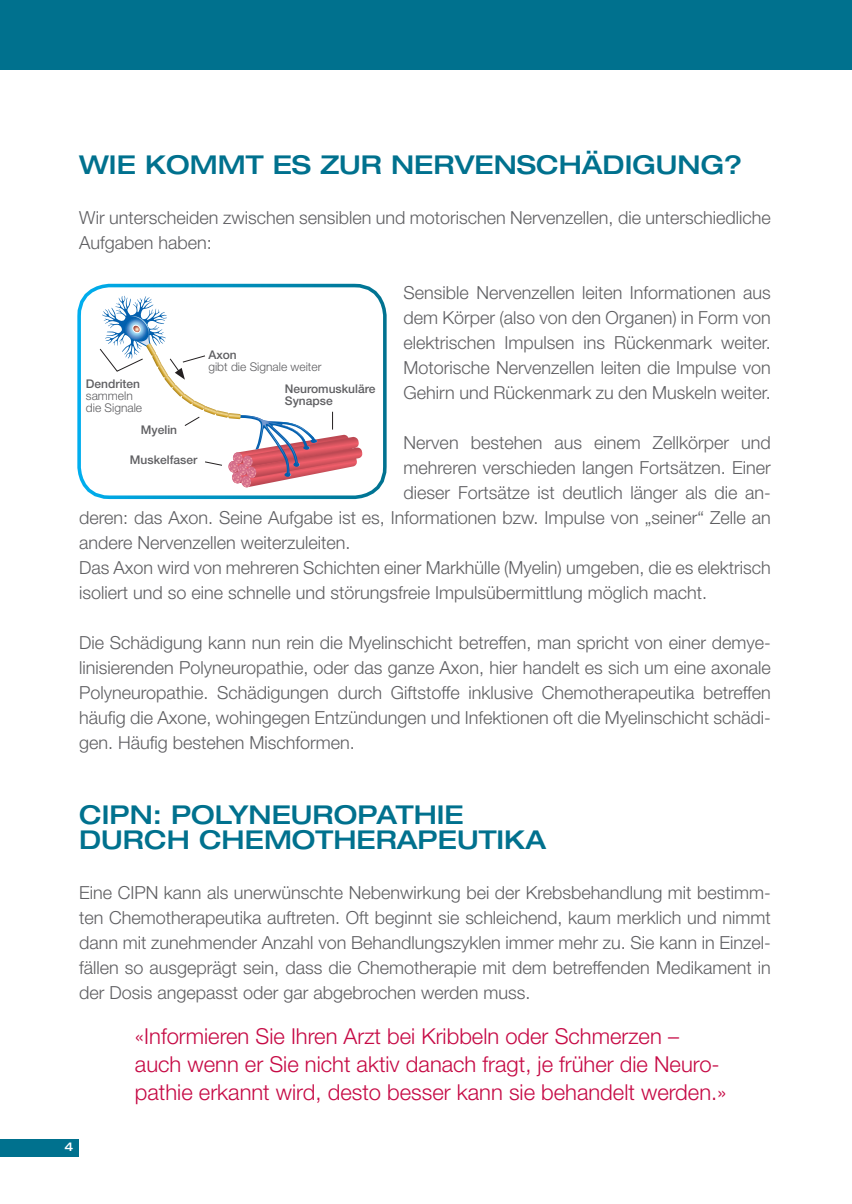
<style>
.page{position:relative;width:852px;height:1204px;background:#fff}
.page>*{position:absolute;margin:0;border:0;box-sizing:border-box;transform-origin:0 0}
.t1{font:500 expanded 26px/25px "Helvetica Neue LT Pro";color:#00718e}
.t2{font:300 22px/28px "Helvetica Neue LT Pro";color:#c60a45}
.t3{font:300 18px/25px "Helvetica Neue LT Pro";color:#5f5f62;text-align:justify}
.t4{font:500 12px/12px "Helvetica Neue LT Pro";color:#5f5f62}
.t5{font:300 12px/12px "Helvetica Neue LT Pro";color:#5f5f62}
.t6{font:500 expanded 12px "Helvetica Neue LT Pro";color:#fff}
</style>
<div class="page">
<div style="left:0;top:0;width:852px;height:70px;background:#00718e"></div>
<div style="left:0;top:1139px;width:79px;height:17px;background:#00718e"></div>
<div style="left:77px;top:284px;width:310px;height:215px;border:4px solid #fff;border-radius:30px"></div>
<svg style="left:99px;top:296px;width:263px;height:191px"></svg>
<h1 class="t1" style="left:79px;top:152px;width:665px">WIE KOMMT ES ZUR NERVENSCHÄDIGUNG?</h1>
<p class="t3" style="left:79px;top:205px;width:693px">Wir unterscheiden zwischen sensiblen und motorischen Nervenzellen, die unterschiedliche<br>Aufgaben haben:</p>
<p class="t3" style="left:404px;top:280px;width:369px">Sensible Nervenzellen leiten Informationen aus dem Körper (also von den Organen) in Form von elektrischen Impulsen ins Rückenmark weiter.<br>Motorische Nervenzellen leiten die Impulse von Gehirn und Rückenmark zu den Muskeln weiter.</p>
<p class="t3" style="left:404px;top:430px;width:369px">Nerven bestehen aus einem Zellkörper und</p>
<p class="t3" style="left:404px;top:455px;width:369px">mehreren verschieden langen Fortsätzen. Einer</p>
<p class="t3" style="left:404px;top:480px;width:369px">dieser Fortsätze ist deutlich länger als die an-</p>
<p class="t3" style="left:79px;top:505px;width:693px">deren: das Axon. Seine Aufgabe ist es, Informationen bzw. Impulse von „seiner“ Zelle an</p>
<p class="t3" style="left:79px;top:530px;width:273px">andere Nervenzellen weiterzuleiten.</p>
<p class="t3" style="left:79px;top:555px;width:693px">Das Axon wird von mehreren Schichten einer Markhülle (Myelin) umgeben, die es elektrisch</p>
<p class="t3" style="left:79px;top:580px;width:630px">isoliert und so eine schnelle und störungsfreie Impulsübermittlung möglich macht.</p>
<p class="t3" style="left:79px;top:630px;width:693px">Die Schädigung kann nun rein die Myelinschicht betreffen, man spricht von einer demye&shy;linisierenden Polyneuropathie, oder das ganze Axon, hier handelt es sich um eine axonale Polyneuropathie. Schädigungen durch Giftstoffe inklusive Chemotherapeutika betreffen häufig die Axone, wohingegen Entzündungen und Infektionen oft die Myelinschicht schädi&shy;gen. Häufig bestehen Mischformen.</p>
<p class="t4" style="left:208px;top:349px;width:30px">Axon</p>
<p class="t5" style="left:208px;top:361px;width:115px">gibt die Signale weiter</p>
<p class="t4" style="left:86px;top:378px;width:56px">Dendriten</p>
<p class="t5" style="left:86px;top:390px;width:58px">sammeln die Signale</p>
<p class="t4" style="left:285px;top:382px;width:92px">Neuromuskuläre<br>Synapse</p>
<p class="t4" style="left:141px;top:424px;width:38px">Myelin</p>
<p class="t4" style="left:130px;top:454px;width:69px">Muskelfaser</p>
<h1 class="t1" style="left:79px;top:802px;width:469px">CIPN: POLYNEUROPATHIE<br>DURCH CHEMOTHERAPEUTIKA</h1>
<p class="t3" style="left:79px;top:880px;width:693px">Eine CIPN kann als unerwünschte Nebenwirkung bei der Krebsbehandlung mit bestimm&shy;ten Chemotherapeutika auftreten. Oft beginnt sie schleichend, kaum merklich und nimmt dann mit zunehmender Anzahl von Behandlungszyklen immer mehr zu. Sie kann in Einzel&shy;fällen so ausgeprägt sein, dass die Chemotherapie mit dem betreffenden Medikament in der Dosis angepasst oder gar abgebrochen werden muss.</p>
<p class="t2" style="left:135px;top:1021px;width:593px">«Informieren Sie Ihren Arzt bei Kribbeln oder Schmerzen – auch wenn er Sie nicht aktiv danach fragt, je früher die Neuro&shy;pathie erkannt wird, desto besser kann sie behandelt werden.»</p>
<p class="t6" style="left:65px;top:1140px;width:10px">4</p>
</div>
